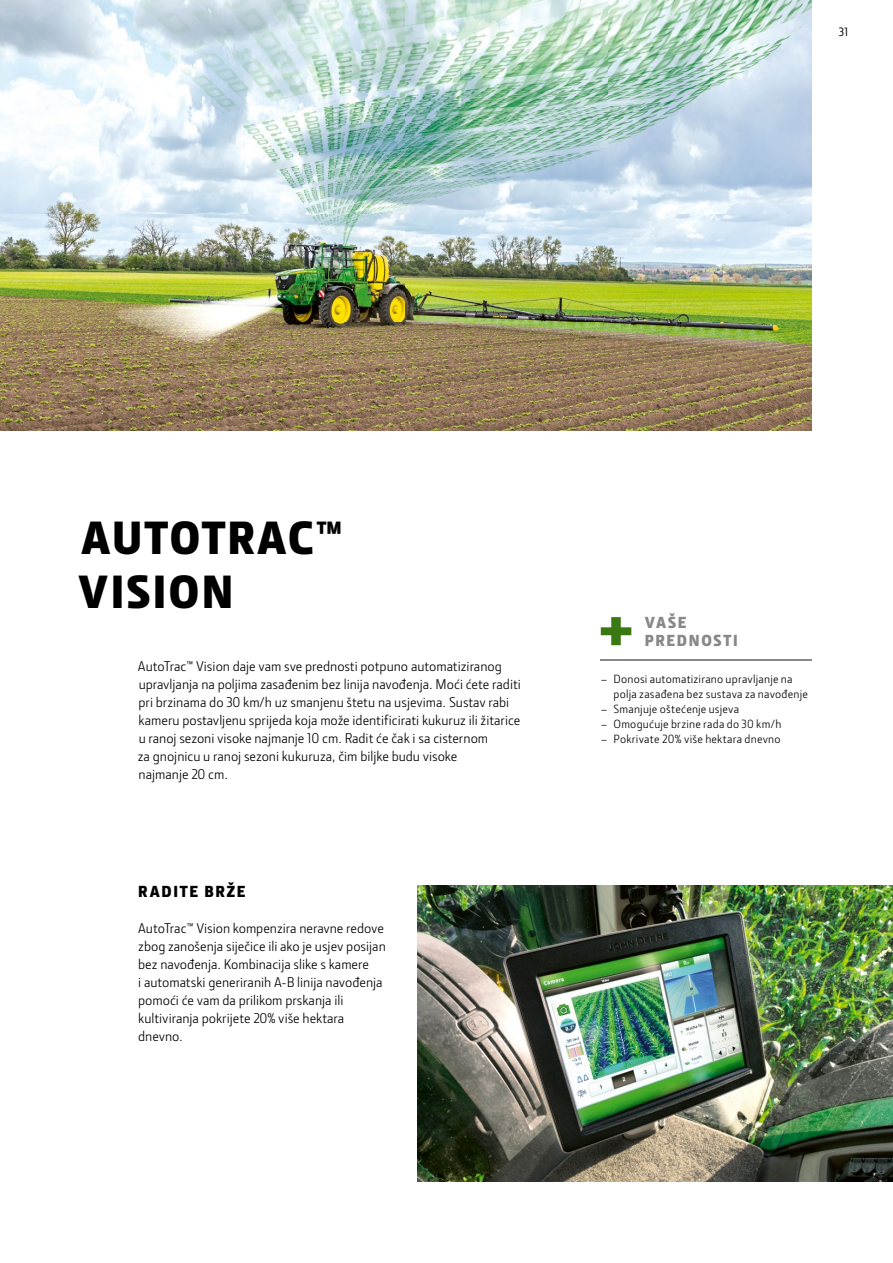
<style>
.page{position:relative;width:893px;height:1263px;background:#fff}
.page>*{position:absolute;margin:0;border:0;box-sizing:border-box;transform-origin:0 0}
.t1{font:900 48px/54px "Section";letter-spacing:.05em;color:#000}
.t2{font:900 16.5px/18px "Section";letter-spacing:.105em;color:#878988}
.t3{font:900 16.5px "Section";letter-spacing:.105em;color:#000}
.t4{font:14.25px/18px "JD Sans Pro";color:#000}
.t5{font:12px/15px "JD Sans Pro";letter-spacing:.015em;color:#000}
.t6{font:500 12px "JD Sans Pro";color:#000}
</style>
<div class="page">
<img style="left:0;top:0;width:812px;height:430px">
<img style="left:418px;top:886px;width:475px;height:296px">
<svg style="left:601px;top:617px;width:30px;height:28px"></svg>
<hr style="left:601px;top:660px;width:211px;height:1px;background:#878988">
<p class="t6" style="left:839px;top:23px;width:10px">31</p>
<h1 class="t1" style="left:78px;top:510px;width:265px">AUTOTRAC™<br>VISION</h1>
<p class="t4" style="left:138px;top:657px;width:384px">AutoTrac™ Vision daje vam sve prednosti potpuno automatiziranog upravljanja na poljima zasađenim bez linija navođenja. Moći ćete raditi pri brzinama do 30 km/h uz smanjenu štetu na usjevima. Sustav rabi kameru postavljenu sprijeda koja može identificirati kukuruz ili žitarice u ranoj sezoni visoke najmanje 10 cm. Radit će čak i sa cisternom<br>za gnojnicu u ranoj sezoni kukuruza, čim biljke budu visoke<br>najmanje 20 cm.</p>
<p class="t3" style="left:138px;top:881px;width:109px">RADITE BRŽE</p>
<p class="t4" style="left:138px;top:919px;width:249px">AutoTrac™ Vision kompenzira neravne redove zbog zanošenja siječice ili ako je usjev posijan bez navođenja. Kombinacija slike s kamere<br>i automatski generiranih A-B linija navođenja pomoći će vam da prilikom prskanja ili kultiviranja pokrijete 20% više hektara dnevno.</p>
<p class="t2" style="left:645px;top:613px;width:94px">VAŠE<br>PREDNOSTI</p>
<p class="t5" style="left:614px;top:671px;width:196px;text-indent:-13px">– Donosi automatizirano upravljanje na polja zasađena bez sustava za navođenje</p>
<p class="t5" style="left:601px;top:701px;width:140px">– Smanjuje oštećenje usjeva</p>
<p class="t5" style="left:601px;top:716px;width:182px">– Omogućuje brzine rada do 30 km/h</p>
<p class="t5" style="left:601px;top:731px;width:181px">– Pokrivate 20% više hektara dnevno</p>
</div>
